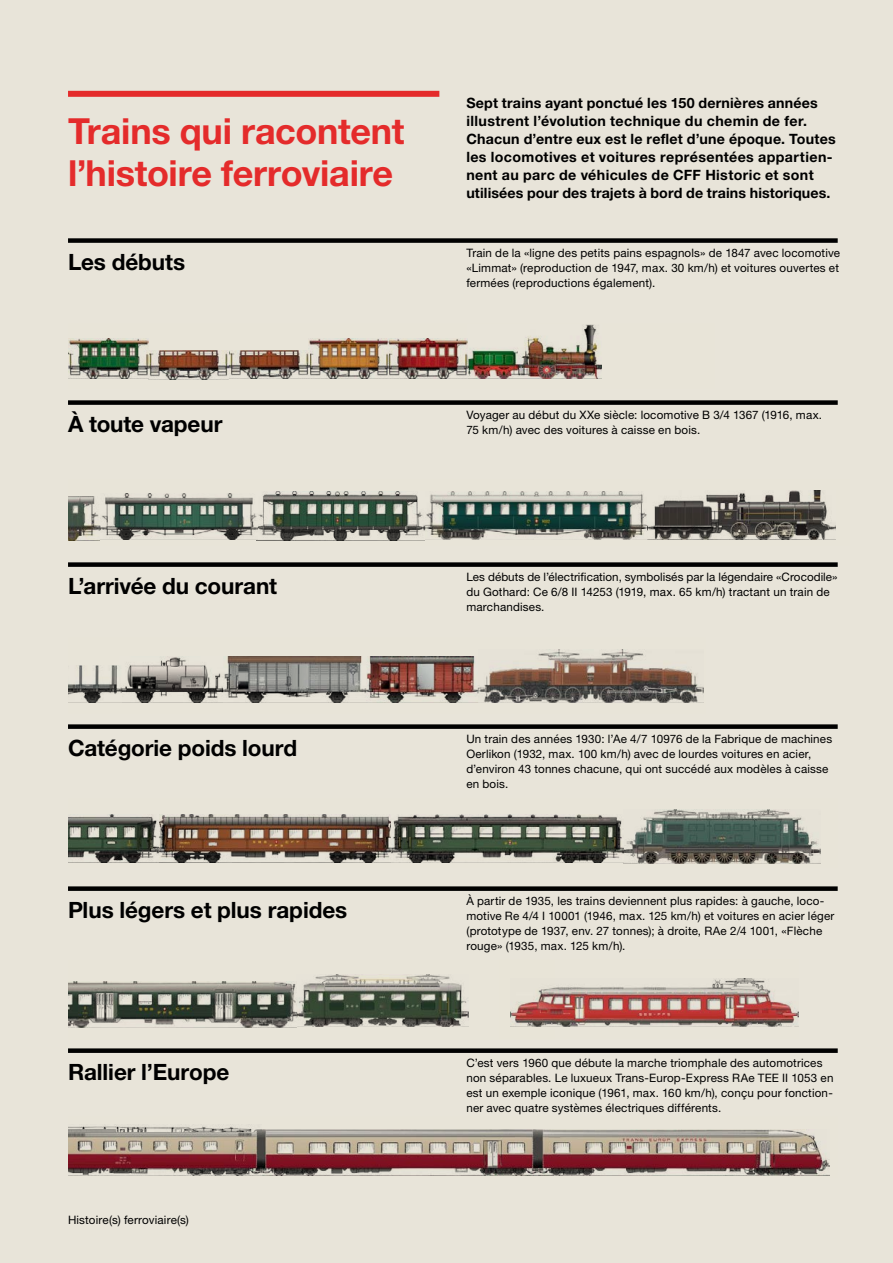
<style>
.page{position:relative;width:893px;height:1263px;background:#e8e4d9}
.page>*{position:absolute;margin:0;border:0;box-sizing:border-box;transform-origin:0 0}
.edi-titel{font:700 36px/42px "Helvetica Neue LT Pro";letter-spacing:-.005em;color:#e42b2b}
.a-Titel-mit-linie{font:700 22.5px "Helvetica Neue LT Pro";letter-spacing:-.005em;color:#000}
.infotext{font:700 14.25px/18px "Helvetica Neue LT Pro";letter-spacing:.02em;color:#000}
.t1{font:700 12.45px "Arial";letter-spacing:-.005em;color:#000}
.legende-züge{font:11.7px/15px "Helvetica Neue LT Pro";letter-spacing:.015em;color:#000}
.t2{font:10.8px "Arial";letter-spacing:-.01em;color:#000}
.t3{font:10.65px "Arial";letter-spacing:-.01em;color:#000}
.s1{font-weight:400}
</style>
<div class="page">
<div style="left:68px;top:91px;width:371px;height:6px;background:#e42b2b"></div>
<div style="left:68px;top:724px;width:770px;height:5px;background:#000"></div>
<div style="left:68px;top:886px;width:770px;height:5px;background:#000"></div>
<div style="left:68px;top:1048px;width:770px;height:5px;background:#000"></div>
<div style="left:68px;top:562px;width:770px;height:5px;background:#000"></div>
<div style="left:68px;top:400px;width:770px;height:5px;background:#000"></div>
<div style="left:68px;top:238px;width:770px;height:5px;background:#000"></div>
<img style="left:468px;top:325px;width:134px;height:54px">
<img style="left:309px;top:339px;width:159px;height:40px">
<img style="left:149px;top:350px;width:160px;height:29px">
<img style="left:69px;top:339px;width:80px;height:39px">
<img style="left:100px;top:492px;width:547px;height:48px">
<img style="left:68px;top:497px;width:32px;height:44px">
<img style="left:647px;top:490px;width:188px;height:50px">
<img style="left:121px;top:656px;width:358px;height:46px">
<img style="left:68px;top:665px;width:53px;height:37px">
<img style="left:479px;top:650px;width:224px;height:52px">
<img style="left:623px;top:810px;width:198px;height:53px">
<img style="left:68px;top:814px;width:323px;height:49px">
<img style="left:391px;top:814px;width:232px;height:49px">
<div style="left:68px;top:1116px;width:770px;height:62px;background:linear-gradient(to right,#e8e4d8,#e8e4d8)"></div>
<img style="left:261px;top:1129px;width:568px;height:46px">
<img style="left:68px;top:1124px;width:193px;height:51px">
<img style="left:297px;top:974px;width:171px;height:53px">
<img style="left:68px;top:982px;width:229px;height:45px">
<img style="left:510px;top:978px;width:289px;height:48px">
<p class="edi-titel" style="left:68px;top:109px;width:338px">Trains qui racontent l’histoire ferroviaire</p>
<p class="a-Titel-mit-linie" style="left:68px;top:248px;width:119px">Les débuts</p>
<p class="a-Titel-mit-linie" style="left:68px;top:410px;width:156px">À toute vapeur</p>
<p class="t1" style="left:57px;top:419px;width:109px">SNB C 33, <span class="s1">Bj. 1947</span></p>
<p class="a-Titel-mit-linie" style="left:68px;top:572px;width:211px">L’arrivée du courant</p>
<p class="a-Titel-mit-linie" style="left:68px;top:734px;width:231px">Catégorie poids lourd</p>
<p class="infotext" style="left:466px;top:94px;width:371px">Sept trains ayant ponctué les 150 dernières années illustrent l’évolution technique du chemin de fer.<br>Chacun d’entre eux est le reflet d’une époque. Toutes les locomotives et voitures représentées appartien&shy;nent au parc de véhicules de CFF Historic et sont utilisées pour des trajets à bord de trains historiques.</p>
<p class="legende-züge" style="left:466px;top:245px;width:375px;text-align:justify">Train de la «ligne des petits pains espagnols» de 1847 avec locomotive «Limmat» (reproduction de 1947, max. 30 km/h) et voitures ouvertes et fermées (reproductions également).</p>
<p class="legende-züge" style="left:466px;top:407px;width:357px">Voyager au début du XXe siècle: locomotive B 3/4 1367 (1916, max.<br>75 km/h) avec des voitures à caisse en bois.</p>
<p class="legende-züge" style="left:466px;top:569px;width:373px">Les débuts de l’électrification, symbolisés par la légendaire «Crocodile» du Gothard: Ce 6/8 II 14253 (1919, max. 65 km/h) tractant un train de marchandises.</p>
<p class="t2" style="left:703px;top:576px;width:75px">LüP 16275 mm</p>
<p class="t2" style="left:502px;top:596px;width:75px">LüP 19340 mm</p>
<p class="legende-züge" style="left:466px;top:731px;width:367px">Un train des années 1930: l’Ae 4/7 10976 de la Fabrique de machines Oerlikon (1932, max. 100 km/h) avec de lourdes voitures en acier, d’environ 43 tonnes chacune, qui ont succédé aux modèles à caisse en bois.</p>
<p class="t1" style="left:492px;top:747px;width:204px">Ce 6/8 II 14253 «Krokodil», <span class="s1">Bj. 1919</span></p>
<p class="t2" style="left:556px;top:768px;width:75px">LüP 19400 mm</p>
<p class="legende-züge" style="left:466px;top:893px;width:370px">À partir de 1935, les trains deviennent plus rapides: à gauche, loco&shy;motive Re 4/4 I 10001 (1946, max. 125 km/h) et voitures en acier léger (prototype de 1937, env. 27 tonnes); à droite, RAe 2/4 1001, «Flèche rouge» (1935, max. 125 km/h).</p>
<p class="t2" style="left:241px;top:897px;width:75px">LüP 20400 mm</p>
<p class="t2" style="left:473px;top:897px;width:75px">LüP 20050 mm</p>
<p class="t2" style="left:687px;top:897px;width:75px">LüP 17100 mm</p>
<p class="a-Titel-mit-linie" style="left:68px;top:896px;width:281px">Plus légers et plus rapides</p>
<p class="legende-züge" style="left:466px;top:1055px;width:369px">C’est vers 1960 que débute la marche triomphale des automotrices non séparables. Le luxueux Trans-Europ-Express RAe TEE II 1053 en est un exemple iconique (1961, max. 160 km/h), conçu pour fonction&shy;ner avec quatre systèmes électriques différents.</p>
<p class="t3" style="left:620px;top:1059px;width:75px">LüP 25200 mm</p>
<p class="t2" style="left:129px;top:1060px;width:76px">LüP 22700 mm</p>
<p class="t2" style="left:746px;top:1060px;width:76px">LüP 25200 mm</p>
<p class="a-Titel-mit-linie" style="left:68px;top:1058px;width:163px">Rallier l’Europe</p>
<p class="legende-züge" style="left:68px;top:1212px;width:122px">Histoire(s) ferroviaire(s)</p>
</div>
